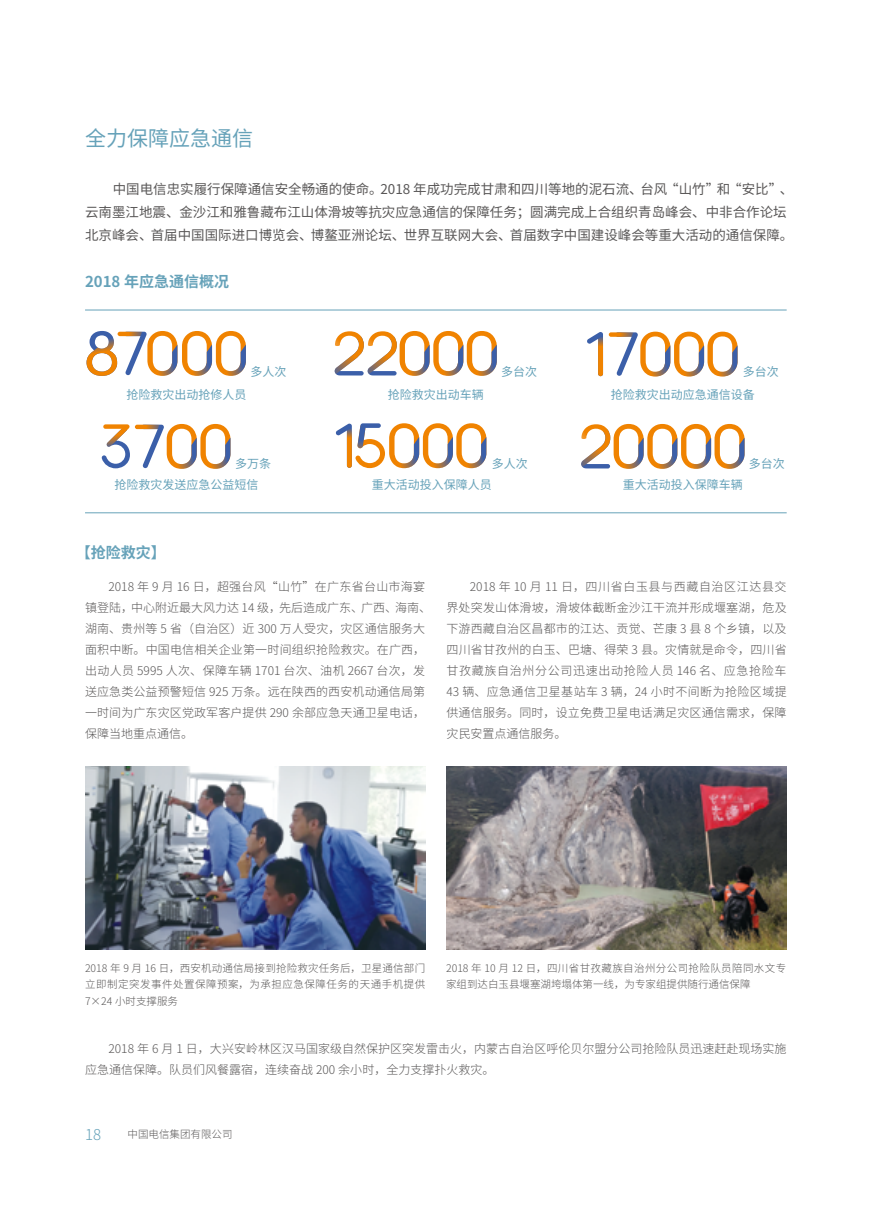
<style>
.page{position:relative;width:893px;height:1212px;background:#fff}
.page>*{position:absolute;margin:0;border:0;box-sizing:border-box;transform-origin:0 0}
.t1{font:21px "Source Han Sans CN";color:#66a2b9}
.t2{font:700 15px "Source Han Sans CN";color:#66a2b9}
.t3{font:300 15px "Source Han Sans CN";color:#66a2b9}
.t4{font:13.5px/22.5px "Source Han Sans CN";color:#595757}
.t5{font:300 12px/21px "Source Han Sans CN";letter-spacing:.01em;color:#595757}
.t6{font:12px "Source Han Sans CN";color:#66a2b9}
.t7{font:300 10.5px/16.5px "Source Han Sans CN";letter-spacing:.015em;color:#595757;text-align:justify}
</style>
<div class="page">
<img style="left:85px;top:767px;width:340px;height:183px">
<img style="left:446px;top:767px;width:340px;height:183px">
<hr style="left:85px;top:310px;width:702px;height:1px;background:#66a2b9">
<hr style="left:85px;top:512px;width:702px;height:1px;background:#66a2b9">
<svg style="left:335px;top:423px;width:151px;height:45px"></svg>
<svg style="left:87px;top:331px;width:159px;height:45px"></svg>
<svg style="left:581px;top:424px;width:164px;height:45px"></svg>
<svg style="left:335px;top:331px;width:162px;height:45px"></svg>
<svg style="left:587px;top:332px;width:16px;height:44px"></svg>
<svg style="left:609px;top:332px;width:128px;height:44px"></svg>
<svg style="left:102px;top:424px;width:128px;height:45px"></svg>
<h1 class="t1" style="left:85px;top:127px;width:169px">全力保障应急通信</h1>
<p class="t4" style="left:85px;top:179px;width:710px;text-indent:28px">中国电信忠实履行保障通信安全畅通的使命。2018 年成功完成甘肃和四川等地的泥石流、台风“山竹”和“安比”、云南墨江地震、金沙江和雅鲁藏布江山体滑坡等抗灾应急通信的保障任务；圆满完成上合组织青岛峰会、中非合作论坛北京峰会、首届中国国际进口博览会、博鳌亚洲论坛、世界互联网大会、首届数字中国建设峰会等重大活动的通信保障。</p>
<p class="t2" style="left:85px;top:273px;width:146px">2018 年应急通信概况</p>
<p class="t6" style="left:250px;top:364px;width:37px">多人次</p>
<p class="t6" style="left:126px;top:388px;width:121px">抢险救灾出动抢修人员</p>
<p class="t6" style="left:235px;top:457px;width:37px">多万条</p>
<p class="t6" style="left:114px;top:478px;width:145px">抢险救灾发送应急公益短信</p>
<p class="t2" style="left:76px;top:544px;width:91px">【抢险救灾】</p>
<p class="t6" style="left:501px;top:364px;width:37px">多台次</p>
<p class="t6" style="left:743px;top:364px;width:37px">多台次</p>
<p class="t6" style="left:388px;top:388px;width:97px">抢险救灾出动车辆</p>
<p class="t6" style="left:611px;top:388px;width:145px">抢险救灾出动应急通信设备</p>
<p class="t6" style="left:492px;top:457px;width:37px">多人次</p>
<p class="t6" style="left:749px;top:457px;width:37px">多台次</p>
<p class="t6" style="left:372px;top:478px;width:121px">重大活动投入保障人员</p>
<p class="t6" style="left:623px;top:478px;width:121px">重大活动投入保障车辆</p>
<p class="t5" style="left:85px;top:576px;width:348px;text-indent:23px">2018 年 9 月 16 日，超强台风“山竹”在广东省台山市海宴镇登陆，中心附近最大风力达 14 级，先后造成广东、广西、海南、湖南、贵州等 5 省（自治区）近 300 万人受灾，灾区通信服务大面积中断。中国电信相关企业第一时间组织抢险救灾。在广西，出动人员 5995 人次、保障车辆 1701 台次、油机 2667 台次，发送应急类公益预警短信 925 万条。远在陕西的西安机动通信局第一时间为广东灾区党政军客户提供 290 余部应急天通卫星电话，保障当地重点通信。</p>
<p class="t5" style="left:446px;top:576px;width:342px;text-align:justify;text-indent:23px">2018 年 10 月 11 日，四川省白玉县与西藏自治区江达县交界处突发山体滑坡，滑坡体截断金沙江干流并形成堰塞湖，危及下游西藏自治区昌都市的江达、贡觉、芒康 3 县 8 个乡镇，以及四川省甘孜州的白玉、巴塘、得荣 3 县。灾情就是命令，四川省甘孜藏族自治州分公司迅速出动抢险人员 146 名、应急抢险车43 辆、应急通信卫星基站车 3 辆，24 小时不间断为抢险区域提供通信服务。同时，设立免费卫星电话满足灾区通信需求，保障灾民安置点通信服务。</p>
<p class="t7" style="left:85px;top:960px;width:342px">2018 年 9 月 16 日，西安机动通信局接到抢险救灾任务后，卫星通信部门立即制定突发事件处置保障预案，为承担应急保障任务的天通手机提供7×24 小时支撑服务</p>
<p class="t7" style="left:446px;top:960px;width:342px">2018 年 10 月 12 日，四川省甘孜藏族自治州分公司抢险队员陪同水文专家组到达白玉县堰塞湖垮塌体第一线，为专家组提供随行通信保障</p>
<p class="t5" style="left:85px;top:1038px;width:703px;text-indent:23px">2018 年 6 月 1 日，大兴安岭林区汉马国家级自然保护区突发雷击火，内蒙古自治区呼伦贝尔盟分公司抢险队员迅速赶赴现场实施应急通信保障。队员们风餐露宿，连续奋战 200 余小时，全力支撑扑火救灾。</p>
<p class="t3" style="left:85px;top:1126px;width:18px">18</p>
<p class="t7" style="left:128px;top:1126px;width:106px">中国电信集团有限公司</p>
</div>
